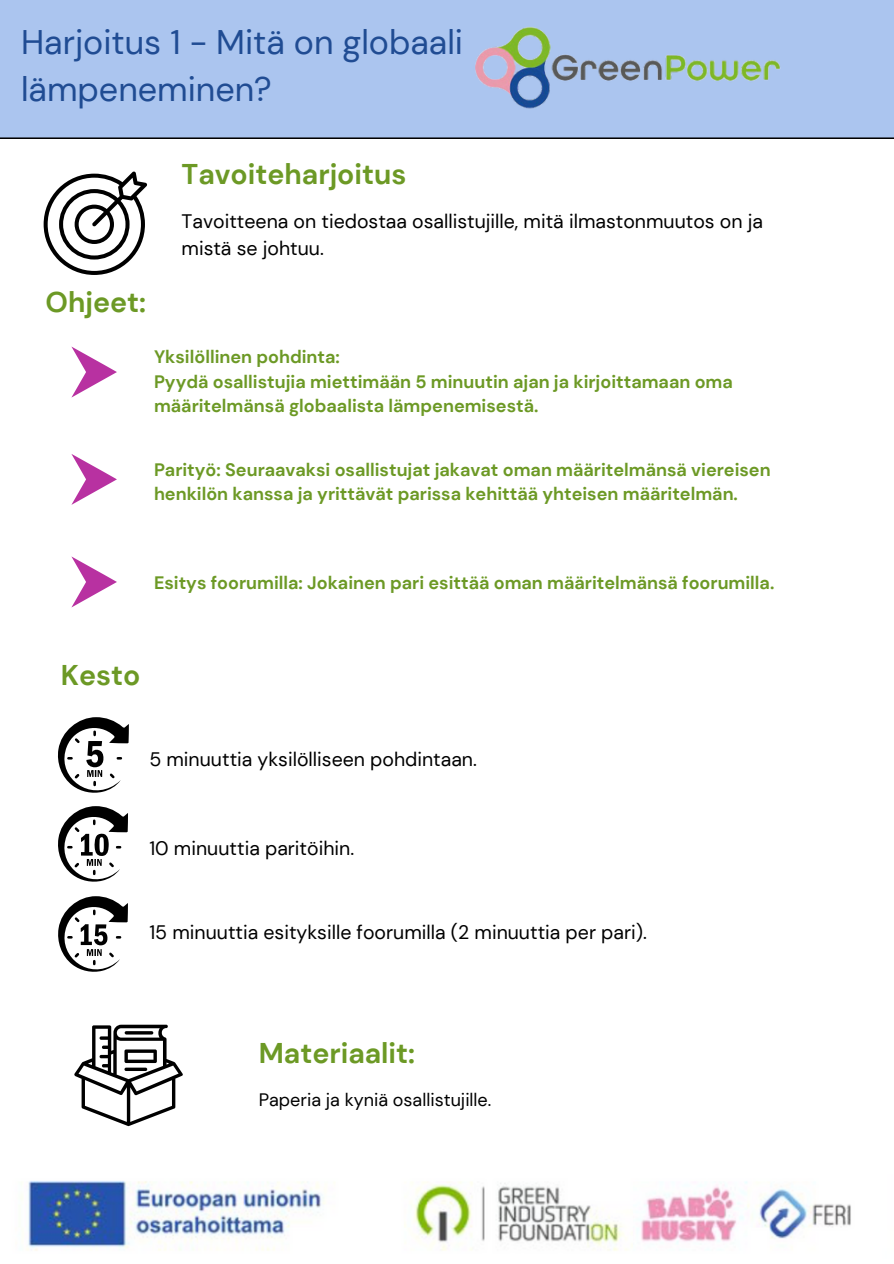
<style>
.page{position:relative;width:894px;height:1264px;background:#fff}
.page>*{position:absolute;margin:0;border:0;box-sizing:border-box;transform-origin:0 0}
.t1{font:34.05px/47.2px "DM Sans";color:#204c93}
.t2{font:700 28.5px "DM Sans";color:#6c9925}
.t3{font:19.5px/27px "DM Sans";color:#000}
.t4{font:700 18px/24.8px "DM Sans";color:#6c9925}
.t5{font:18px "DM Sans";color:#000}
</style>
<div class="page">
<div style="left:0;top:0;width:893px;height:138px;background:#abc5ef"></div>
<img style="left:452px;top:19px;width:351px;height:97px">
<svg style="left:44px;top:171px;width:103px;height:104px"></svg>
<svg style="left:71px;top:346px;width:45px;height:51px"></svg>
<svg style="left:71px;top:454px;width:45px;height:50px"></svg>
<svg style="left:71px;top:556px;width:45px;height:51px"></svg>
<svg style="left:58px;top:717px;width:71px;height:76px"></svg>
<svg style="left:58px;top:806px;width:70px;height:76px"></svg>
<svg style="left:58px;top:896px;width:70px;height:76px"></svg>
<svg style="left:74px;top:1024px;width:109px;height:102px"></svg>
<img style="left:21px;top:1181px;width:830px;height:70px">
<p class="t1" style="left:21px;top:19px;width:443px">Harjoitus 1 - Mitä on globaali lämpeneminen?</p>
<h2 class="t2" style="left:181px;top:156px;width:226px">Tavoiteharjoitus</h2>
<h1 class="t3" style="left:181px;top:208px;width:582px">Tavoitteena on tiedostaa osallistujille, mitä ilmastonmuutos on ja mistä se johtuu.</h1>
<p class="t2" style="left:46px;top:284px;width:102px">Ohjeet:</p>
<p class="t4" style="left:154px;top:344px;width:580px">Yksilöllinen pohdinta:<br>Pyydä osallistujia miettimään 5 minuutin ajan ja kirjoittamaan oma määritelmänsä globaalista lämpenemisestä.</p>
<h2 class="t4" style="left:154px;top:457px;width:618px">Parityö: Seuraavaksi osallistujat jakavat oman määritelmänsä viereisen henkilön kanssa ja yrittävät parissa kehittää yhteisen määritelmän.</h2>
<p class="t4" style="left:154px;top:570px;width:621px">Esitys foorumilla: Jokainen pari esittää oman määritelmänsä foorumilla.</p>
<h3 class="t2" style="left:61px;top:657px;width:81px">Kesto</h3>
<p class="t3" style="left:149px;top:746px;width:329px">5 minuuttia yksilölliseen pohdintaan.</p>
<h3 class="t3" style="left:149px;top:835px;width:206px">10 minuuttia paritöihin.</h3>
<p class="t3" style="left:149px;top:918px;width:499px">15 minuuttia esityksille foorumilla (2 minuuttia per pari).</p>
<h2 class="t2" style="left:259px;top:1034px;width:158px">Materiaalit:</h2>
<h3 class="t5" style="left:259px;top:1088px;width:234px">Paperia ja kyniä osallistujille.</h3>
</div>
